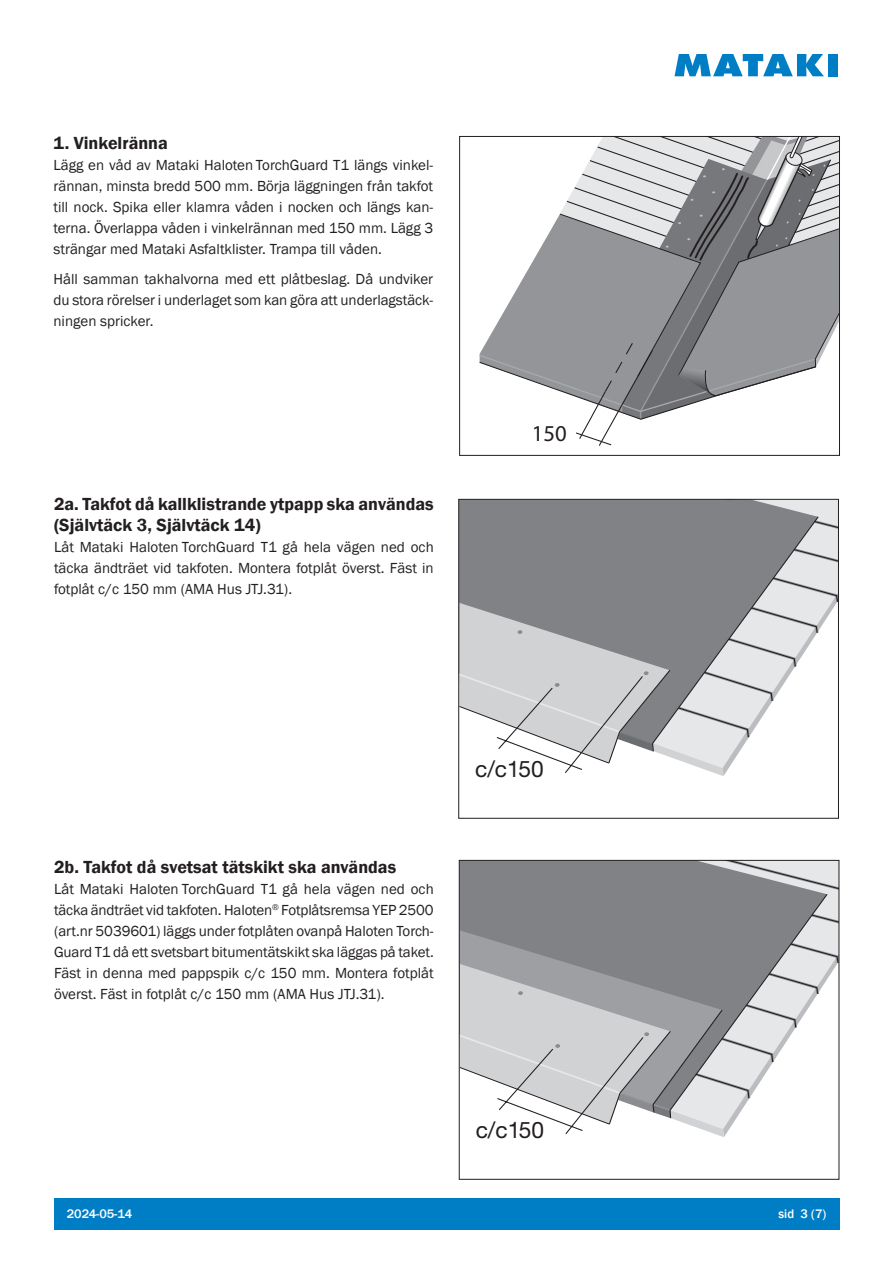
<style>
.page{position:relative;width:893px;height:1263px;background:#fff}
.page>*{position:absolute;margin:0;border:0;box-sizing:border-box;transform-origin:0 0}
.t1{font:22.8px "Helvetica Neue LT Std";color:#231f20}
.t2{font:22.8px "Myriad Pro";color:#231f20}
.t3{font:600 18px/21px "Franklin Gothic";color:#231f20}
.t4{font:15px/21px "Franklin Gothic";color:#231f20;text-align:justify}
.t5{font:500 12.75px "Franklin Gothic";color:#fff}
</style>
<div class="page">
<div style="left:54px;top:1198px;width:785px;height:32px;background:#007ec5"></div>
<svg style="left:674px;top:54px;width:150px;height:22px"></svg>
<div style="left:828px;top:54px;width:10px;height:22px;background:#007ec5"></div>
<div style="left:460px;top:501px;width:358px;height:91px;background:#808285"></div>
<svg style="left:496px;top:515px;width:324px;height:77px;background:#86888b"></svg>
<svg style="left:460px;top:592px;width:377px;height:184px"></svg>
<div style="left:458px;top:499px;width:381px;height:320px;border:1px solid #231f20"></div>
<div style="left:461px;top:862px;width:35px;height:68px;background:#808285"></div>
<svg style="left:488px;top:862px;width:349px;height:34px;background:#929497"></svg>
<svg style="left:496px;top:893px;width:333px;height:60px;background:#85878a"></svg>
<svg style="left:461px;top:953px;width:376px;height:184px"></svg>
<div style="left:459px;top:860px;width:380px;height:320px;border:1px solid #231f20"></div>
<svg style="left:479px;top:138px;width:359px;height:308px"></svg>
<div style="left:459px;top:136px;width:381px;height:320px;border:1px solid #231f20"></div>
<p class="t3" style="left:53px;top:133px;width:116px">1. Vinkelränna</p>
<p class="t4" style="left:53px;top:155px;width:381px">Lägg en våd av Mataki Haloten TorchGuard T1 längs vinkel&shy;rännan, minsta bredd 500 mm. Börja läggningen från takfot till nock. Spika eller klamra våden i nocken och längs kan&shy;terna. Överlappa våden i vinkelrännan med 150 mm. Lägg 3 strängar med Mataki Asfaltklister. Trampa till våden.</p>
<p class="t4" style="left:53px;top:268px;width:381px">Håll samman takhalvorna med ett plåtbeslag. Då undviker du stora rörelser i underlaget som kan göra att underlagstäck&shy;ningen spricker.</p>
<p class="t3" style="left:54px;top:494px;width:381px">2a. Takfot då kallklistrande ytpapp ska användas (Självtäck 3, Självtäck 14)</p>
<p class="t4" style="left:54px;top:537px;width:381px">Låt Mataki Haloten TorchGuard T1 gå hela vägen ned och täcka ändträet vid takfoten. Montera fotplåt överst. Fäst in fotplåt c/c 150 mm (AMA Hus JTJ.31).</p>
<h1 class="t2" style="left:532px;top:419px;width:37px">150</h1>
<p class="t3" style="left:54px;top:857px;width:344px">2b. Takfot då svetsat tätskikt ska användas</p>
<p class="t4" style="left:54px;top:879px;width:381px">Låt Mataki Haloten TorchGuard T1 gå hela vägen ned och täcka ändträet vid takfoten. Haloten<sup>®</sup> Fotplåtsremsa YEP 2500 (art.nr 5039601) läggs under fotplåten ovanpå Haloten Torch-Guard T1 då ett svetsbart bitumentätskikt ska läggas på taket.<br>Fäst in denna med pappspik c/c 150 mm. Montera fotplåt överst. Fäst in fotplåt c/c 150 mm (AMA Hus JTJ.31).</p>
<h1 class="t1" style="left:475px;top:755px;width:70px">c/c150</h1>
<h1 class="t1" style="left:476px;top:1116px;width:70px">c/c150</h1>
<p class="t5" style="left:67px;top:1206px;width:67px">2024-05-14</p>
<p class="t5" style="left:778px;top:1206px;width:49px">sid 3 (7)</p>
</div>
